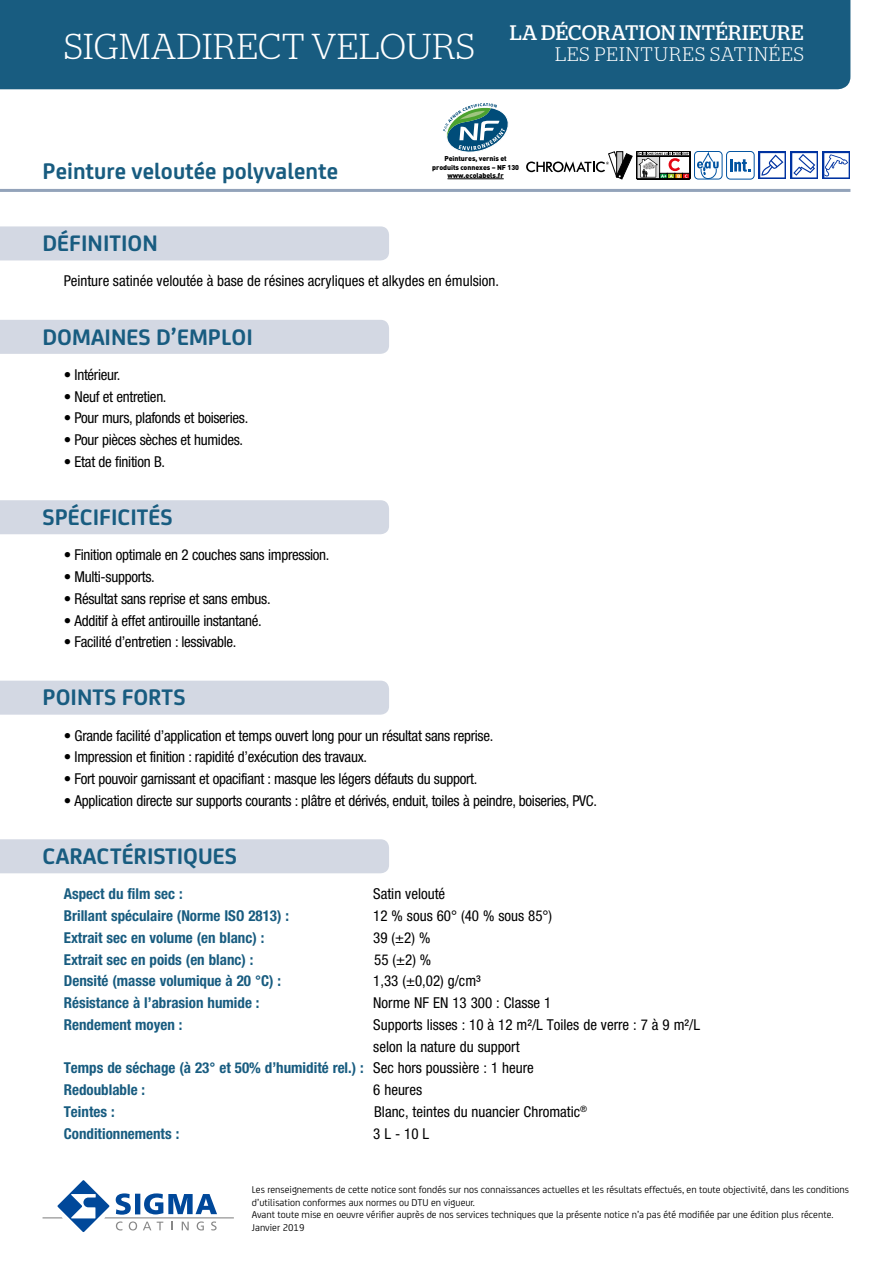
<style>
.page{position:relative;width:893px;height:1263px;background:#fff}
.page>*{position:absolute;margin:0;border:0;box-sizing:border-box;transform-origin:0 0}
.t1{font:300 36px "Stag";letter-spacing:.02em;color:#fff}
.t2{font:700 24px "FS Joey";color:#185c80}
.t3{font:21px "Stag";letter-spacing:.02em;color:#fff}
.t4{font:300 19.5px "Stag";letter-spacing:.055em;color:#fff}
.t5{font:condensed 15px "Helvetica Neue";letter-spacing:-.02em;color:#000}
.t6{font:700 condensed 15px "Helvetica Neue LT Std";color:#185c80}
.t7{font:condensed 15px "Helvetica Neue LT Std";color:#000}
.t8{font:10.5px/12.6px "FS Joey";color:#000}
.t9{font:900 7.05px/8.4px "DIN";letter-spacing:-.01em;color:#000;text-align:center}
.s1{font-weight:400;color:#000}
</style>
<div class="page">
<div style="left:0;top:0;width:850px;height:89px;background:#185c80"></div>
<svg style="left:43px;top:1180px;width:191px;height:52px"></svg>
<div style="left:0;top:226px;width:389px;height:34px;background:#d3d8e3"></div>
<div style="left:0;top:320px;width:389px;height:34px;background:#d3d8e3"></div>
<div style="left:0;top:500px;width:389px;height:34px;background:#d3d8e3"></div>
<div style="left:0;top:681px;width:389px;height:34px;background:#d3d8e3"></div>
<div style="left:0;top:839px;width:389px;height:34px;background:#d3d8e3"></div>
<hr style="left:0;top:189px;width:850px;height:3px;background:#93a3ba">
<svg style="left:443px;top:103px;width:66px;height:50px"></svg>
<hr style="left:447px;top:178px;width:57px;height:1px;background:#000">
<svg style="left:526px;top:151px;width:164px;height:28px"></svg>
<div style="left:694px;top:151px;width:28px;height:28px;border:1px solid #0053a1;border-radius:4px"></div>
<svg style="left:696px;top:152px;width:23px;height:27px"></svg>
<div style="left:726px;top:151px;width:28px;height:28px;border:1px solid #0053a1;border-radius:4px"></div>
<svg style="left:730px;top:159px;width:21px;height:13px"></svg>
<svg style="left:758px;top:151px;width:28px;height:28px"></svg>
<svg style="left:760px;top:153px;width:24px;height:24px"></svg>
<svg style="left:790px;top:151px;width:28px;height:28px"></svg>
<svg style="left:792px;top:153px;width:25px;height:24px"></svg>
<svg style="left:822px;top:151px;width:28px;height:28px"></svg>
<svg style="left:824px;top:153px;width:25px;height:24px"></svg>
<h3 class="t3" style="left:510px;top:21px;width:295px">LA DÉCORATION INTÉRIEURE</h3>
<h1 class="t1" style="left:64px;top:26px;width:412px">SIGMADIRECT VELOURS</h1>
<h3 class="t4" style="left:555px;top:44px;width:250px">LES PEINTURES SATINÉES</h3>
<h2 class="t2" style="left:43px;top:153px;width:297px">Peinture veloutée polyvalente</h2>
<p class="t9" style="left:432px;top:154px;width:88px">Peintures, vernis et produits connexes – NF 130 www.ecolabels.fr</p>
<h2 class="t2" style="left:43px;top:225px;width:117px">DÉFINITION</h2>
<p class="t7" style="left:64px;top:272px;width:437px">Peinture satinée veloutée à base de résines acryliques et alkydes en émulsion.</p>
<h2 class="t2" style="left:43px;top:319px;width:212px">DOMAINES D’EMPLOI</h2>
<p class="t5" style="left:64px;top:366px;width:58px">• Intérieur.</p>
<p class="t5" style="left:64px;top:388px;width:104px">• Neuf et entretien.</p>
<p class="t5" style="left:64px;top:409px;width:186px">• Pour murs, plafonds et boiseries.</p>
<p class="t5" style="left:64px;top:431px;width:181px">• Pour pièces sèches et humides.</p>
<p class="t5" style="left:64px;top:453px;width:103px">• Etat de finition B.</p>
<h2 class="t2" style="left:43px;top:499px;width:132px">SPÉCIFICITÉS</h2>
<p class="t5" style="left:64px;top:546px;width:267px">• Finition optimale en 2 couches sans impression.</p>
<p class="t5" style="left:64px;top:568px;width:93px">• Multi-supports.</p>
<p class="t5" style="left:64px;top:590px;width:208px">• Résultat sans reprise et sans embus.</p>
<p class="t5" style="left:64px;top:611px;width:199px">• Additif à effet antirouille instantané.</p>
<p class="t5" style="left:64px;top:633px;width:174px">• Facilité d’entretien : lessivable.</p>
<h2 class="t2" style="left:43px;top:679px;width:145px">POINTS FORTS</h2>
<p class="t5" style="left:64px;top:727px;width:431px">• Grande facilité d’application et temps ouvert long pour un résultat sans reprise.</p>
<p class="t5" style="left:64px;top:748px;width:305px">• Impression et finition : rapidité d’exécution des travaux.</p>
<p class="t5" style="left:64px;top:770px;width:415px">• Fort pouvoir garnissant et opacifiant : masque les légers défauts du support.</p>
<p class="t5" style="left:64px;top:792px;width:535px">• Application directe sur supports courants : plâtre et dérivés, enduit, toiles à peindre, boiseries, PVC.</p>
<h2 class="t2" style="left:43px;top:838px;width:196px">CARACTÉRISTIQUES</h2>
<p class="t6" style="left:64px;top:885px;width:120px">Aspect du film sec :</p>
<p class="t7" style="left:373px;top:885px;width:73px">Satin velouté</p>
<p class="t6" style="left:64px;top:907px;width:227px">Brillant spéculaire (Norme ISO 2813) :</p>
<p class="t7" style="left:373px;top:907px;width:180px">12 % sous 60° (40 % sous 85°)</p>
<p class="t6" style="left:64px;top:928px;width:202px">Extrait sec en volume (en blanc) :</p>
<p class="t7" style="left:373px;top:929px;width:59px">39 (±2) %</p>
<p class="t6" style="left:64px;top:950px;width:191px">Extrait sec en poids (en blanc) :</p>
<p class="t7" style="left:374px;top:950px;width:59px">55 (±2) %</p>
<p class="t6" style="left:64px;top:972px;width:219px">Densité (masse volumique à 20 °C) :</p>
<p class="t7" style="left:373px;top:972px;width:109px">1,33 (±0,02) g/cm³</p>
<p class="t6" style="left:64px;top:994px;width:197px">Résistance à l’abrasion humide :</p>
<p class="t7" style="left:373px;top:994px;width:180px">Norme NF EN 13 300 : Classe 1</p>
<p class="t6" style="left:64px;top:1015px;width:120px">Rendement moyen :</p>
<p class="t7" style="left:373px;top:1016px;width:328px">Supports lisses : 10 à 12 m²/L Toiles de verre : 7 à 9 m²/L</p>
<p class="t7" style="left:373px;top:1037px;width:148px">selon la nature du support</p>
<p class="t6" style="left:64px;top:1059px;width:471px">Temps de séchage (à 23° et 50% d’humidité rel.) : <span class="s1">Sec hors poussière : 1 heure</span></p>
<p class="t6" style="left:64px;top:1081px;width:83px">Redoublable :</p>
<p class="t7" style="left:373px;top:1081px;width:50px">6 heures</p>
<p class="t6" style="left:64px;top:1102px;width:52px">Teintes :</p>
<p class="t7" style="left:374px;top:1103px;width:215px">Blanc, teintes du nuancier Chromatic<sup>®</sup></p>
<p class="t6" style="left:64px;top:1124px;width:117px">Conditionnements :</p>
<p class="t7" style="left:373px;top:1124px;width:58px">3 L - 10 L</p>
<p class="t8" style="left:252px;top:1183px;width:598px">Les renseignements de cette notice sont fondés sur nos connaissances actuelles et les résultats effectués, en toute objectivité, dans les conditions d’utilisation conformes aux normes ou DTU en vigueur.<br>Avant toute mise en oeuvre vérifier auprès de nos services techniques que la présente notice n’a pas été modifiée par une édition plus récente.<br>Janvier 2019</p>
</div>
